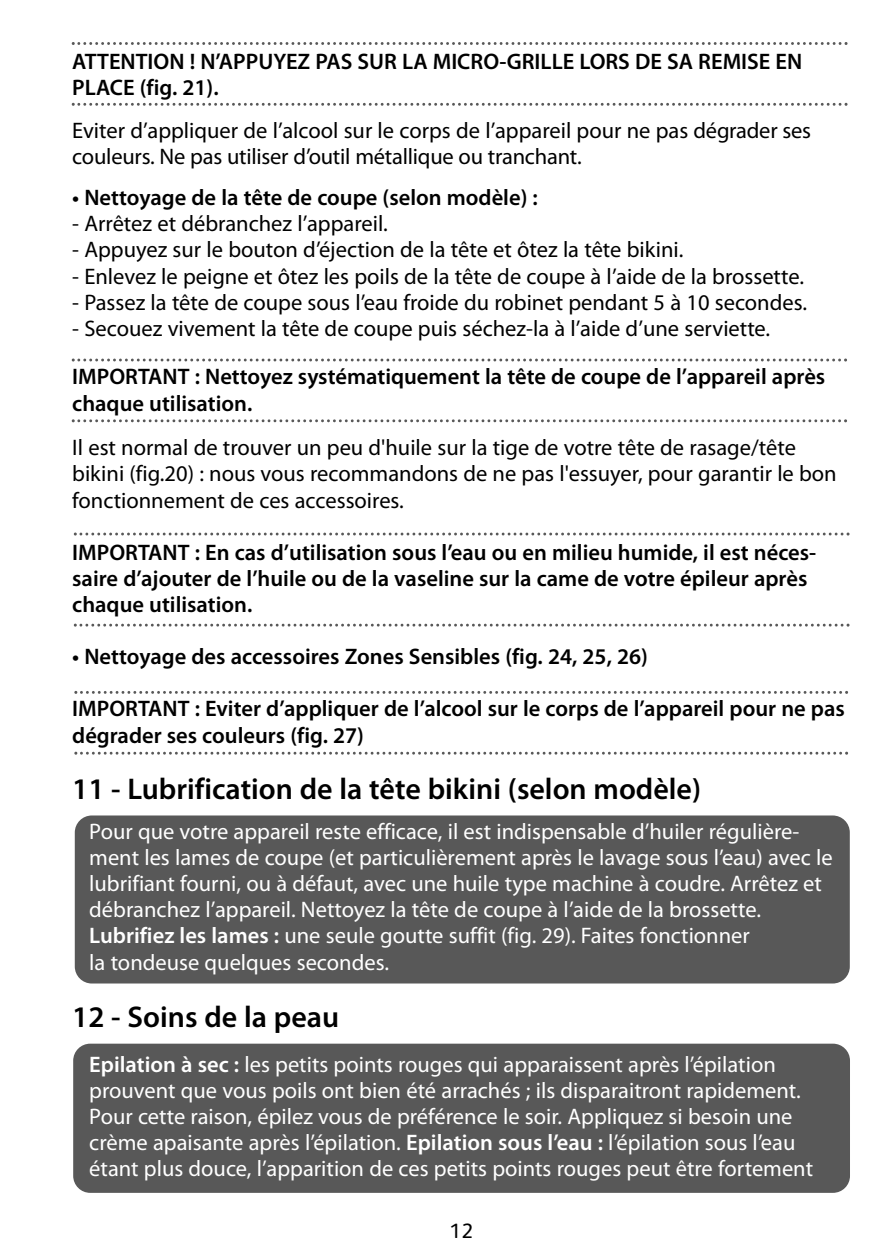
<style>
.page{position:relative;width:892px;height:1259px;background:#fff}
.page>*{position:absolute;margin:0;border:0;box-sizing:border-box;transform-origin:0 0}
.t1{font:600 30px "Myriad Pro";color:#000}
.t2{font:22.5px/26.1px "Myriad Pro";color:#fff}
.t3{font:22.5px/26.1px "Myriad Pro";color:#000}
.t4{font:600 22.5px/26.1px "Myriad Pro";color:#000}
.t5{font:20.7px "FS Albert";color:#000}
.s1{font-weight:600}
</style>
<div class="page">
<div style="left:73px;top:1043px;width:777px;height:149px;background:#585858;border-radius:17px"></div>
<div style="left:75px;top:815px;width:775px;height:168px;background:#585858;border-radius:17px"></div>
<svg style="left:74px;top:532px;width:775px;height:3px"></svg>
<svg style="left:74px;top:623px;width:775px;height:3px"></svg>
<svg style="left:74px;top:690px;width:774px;height:3px"></svg>
<svg style="left:74px;top:751px;width:774px;height:3px"></svg>
<svg style="left:72px;top:42px;width:775px;height:3px"></svg>
<svg style="left:72px;top:103px;width:775px;height:3px"></svg>
<svg style="left:72px;top:358px;width:775px;height:3px"></svg>
<svg style="left:72px;top:419px;width:775px;height:3px"></svg>
<p class="t4" style="left:72px;top:50px;width:732px">ATTENTION ! N’APPUYEZ PAS SUR LA MICRO-GRILLE LORS DE SA REMISE EN<br>PLACE (fig. 21).</p>
<p class="t3" style="left:72px;top:119px;width:740px">Eviter d’appliquer de l’alcool sur le corps de l’appareil pour ne pas dégrader ses couleurs. Ne pas utiliser d’outil métallique ou tranchant.</p>
<p class="t4" style="left:72px;top:186px;width:467px">• Nettoyage de la tête de coupe (selon modèle) :</p>
<p class="t3" style="left:72px;top:212px;width:317px">- Arrêtez et débranchez l’appareil.</p>
<p class="t3" style="left:72px;top:238px;width:613px">- Appuyez sur le bouton d’éjection de la tête et ôtez la tête bikini.</p>
<p class="t3" style="left:72px;top:265px;width:733px">- Enlevez le peigne et ôtez les poils de la tête de coupe à l’aide de la brossette.</p>
<p class="t3" style="left:72px;top:291px;width:736px">- Passez la tête de coupe sous l’eau froide du robinet pendant 5 à 10 secondes.</p>
<p class="t3" style="left:72px;top:317px;width:699px">- Secouez vivement la tête de coupe puis séchez-la à l’aide d’une serviette.</p>
<p class="t4" style="left:72px;top:365px;width:754px">IMPORTANT : Nettoyez systématiquement la tête de coupe de l’appareil après chaque utilisation.</p>
<p class="t3" style="left:72px;top:436px;width:766px">Il est normal de trouver un peu d'huile sur la tige de votre tête de rasage/tête bikini (fig.20) : nous vous recommandons de ne pas l'essuyer, pour garantir le bon fonctionnement de ces accessoires.</p>
<p class="t4" style="left:72px;top:541px;width:746px">IMPORTANT : En cas d’utilisation sous l’eau ou en milieu humide, il est néces&shy;saire d’ajouter de l’huile ou de la vaseline sur la came de votre épileur après chaque utilisation.</p>
<p class="t4" style="left:72px;top:645px;width:577px">• Nettoyage des accessoires Zones Sensibles (fig. 24, 25, 26)</p>
<p class="t4" style="left:72px;top:697px;width:774px">IMPORTANT : Eviter d’appliquer de l’alcool sur le corps de l’appareil pour ne pas dégrader ses couleurs (fig. 27)</p>
<h1 class="t1" style="left:72px;top:777px;width:630px">11 - Lubrification de la tête bikini (selon modèle)</h1>
<p class="t2" style="left:89px;top:820px;width:745px">Pour que votre appareil reste efficace, il est indispensable d’huiler régulière&shy;ment les lames de coupe (et particulièrement après le lavage sous l’eau) avec le lubrifiant fourni, ou à défaut, avec une huile type machine à coudre. Arrêtez et débranchez l’appareil. Nettoyez la tête de coupe à l’aide de la brossette.<br><span class="s1">Lubrifiez les lames :</span> une seule goutte suffit (fig. 29). Faites fonctionner<br>la tondeuse quelques secondes.</p>
<h1 class="t1" style="left:72px;top:1005px;width:268px">12 - Soins de la peau</h1>
<p class="t2" style="left:89px;top:1052px;width:725px"><span class="s1">Epilation à sec :</span> les petits points rouges qui apparaissent après l’épilation prouvent que vous poils ont bien été arrachés ; ils disparaitront rapidement.<br>Pour cette raison, épilez vous de préférence le soir. Appliquez si besoin une crème apaisante après l’épilation. <span class="s1">Epilation sous l’eau :</span> l’épilation sous l’eau étant plus douce, l’apparition de ces petits points rouges peut être fortement</p>
<p class="t5" style="left:450px;top:1223px;width:25px">12</p>
</div>
